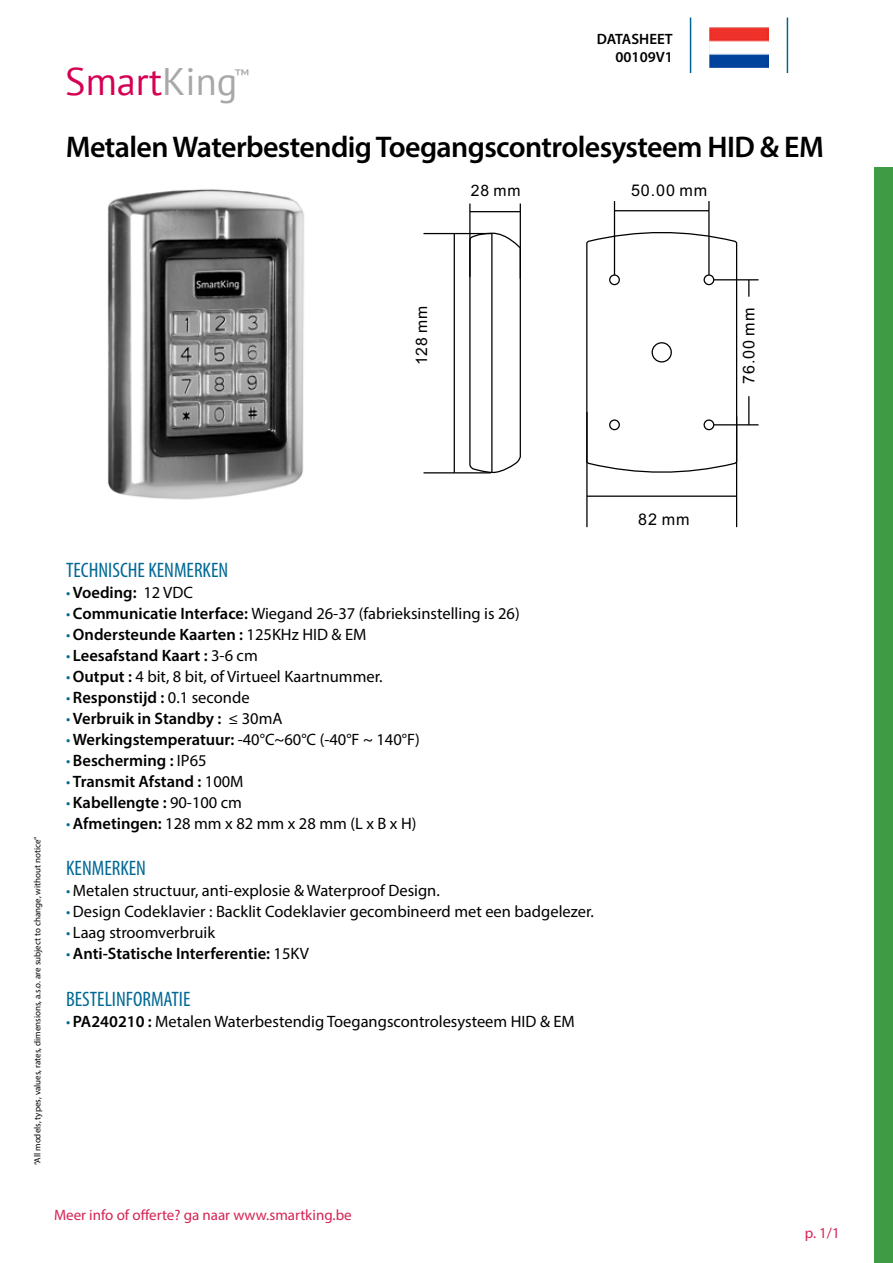
<style>
.page{position:relative;width:893px;height:1263px;background:#fff}
.page>*{position:absolute;margin:0;border:0;box-sizing:border-box;transform-origin:0 0}
.t1{font:38.4px "PT Sans";color:#d50054}
.t2{font:600 30px "Myriad Pro";letter-spacing:-.02em;color:#000}
.t3{font:condensed 21px "Myriad Pro";color:#006894}
.t4{font:16.5px "Myriad Pro";color:#000}
.t5{font:600 16.5px "Myriad Pro";color:#000}
.t6{font:16.5px "PT Sans";color:#a9a8a9}
.t7{font:16.2px "Arial";letter-spacing:.055em;color:#000}
.t8{font:15.75px "Arial";letter-spacing:.055em;color:#000}
.t9{font:15px "Myriad Pro";color:#d52253}
.t10{font:600 15px/18px "Myriad Pro";color:#000;text-align:right}
.t11{font:9px "Myriad Pro";color:#000}
.s1{color:#a9a8a9}
.s2{font-weight:400;font-stretch:condensed;color:#006894}
.s3{font-weight:400}
.s4{font-stretch:condensed;color:#006894}
.s5{font-weight:600}
</style>
<div class="page">
<hr style="left:787px;top:18px;width:1px;height:55px;background:#006794">
<hr style="left:690px;top:18px;width:1px;height:55px;background:#006794">
<div style="left:874px;top:167px;width:19px;height:1096px;background:#3f9c45"></div>
<img style="left:709px;top:28px;width:60px;height:40px">
<img style="left:107px;top:189px;width:197px;height:311px">
<svg style="left:469px;top:231px;width:52px;height:242px"></svg>
<hr style="left:491px;top:233px;width:1px;height:239px;background:#000">
<hr style="left:520px;top:204px;width:1px;height:75px;background:#000">
<hr style="left:469px;top:204px;width:2px;height:73px;background:#000">
<hr style="left:470px;top:211px;width:50px;height:1px;background:#000">
<hr style="left:586px;top:412px;width:2px;height:115px;background:#000">
<hr style="left:736px;top:417px;width:1px;height:110px;background:#000">
<hr style="left:587px;top:495px;width:150px;height:2px;background:#000">
<hr style="left:423px;top:233px;width:69px;height:1px;background:#000">
<hr style="left:423px;top:472px;width:68px;height:1px;background:#000">
<hr style="left:454px;top:234px;width:1px;height:239px;background:#000">
<svg style="left:586px;top:230px;width:152px;height:246px"></svg>
<div style="left:609px;top:274px;width:11px;height:11px;border:1px solid #000;border-radius:50%"></div>
<div style="left:609px;top:419px;width:11px;height:11px;border:1px solid #000;border-radius:50%"></div>
<div style="left:703px;top:274px;width:11px;height:11px;border:1px solid #000;border-radius:50%"></div>
<div style="left:703px;top:419px;width:11px;height:11px;border:1px solid #000;border-radius:50%"></div>
<div style="left:651px;top:342px;width:21px;height:20px;border:1px solid #000;border-radius:50%"></div>
<hr style="left:614px;top:210px;width:95px;height:1px;background:#000">
<hr style="left:708px;top:201px;width:2px;height:74px;background:#000">
<hr style="left:614px;top:201px;width:1px;height:74px;background:#000">
<svg style="left:748px;top:396px;width:1px;height:28px"></svg>
<svg style="left:748px;top:280px;width:1px;height:17px"></svg>
<hr style="left:714px;top:424px;width:45px;height:1px;background:#000">
<hr style="left:714px;top:279px;width:45px;height:1px;background:#000">
<h1 class="t1" style="left:65px;top:57px;width:174px">Smart<span class="s1">King</span></h1>
<p class="t6" style="left:234px;top:64px;width:16px">™</p>
<p class="t10" style="left:597px;top:30px;width:78px">DATASHEET<br>00109V1</p>
<h2 class="t2" style="left:66px;top:128px;width:760px">Metalen Waterbestendig Toegangscontrolesysteem HID &amp; EM</h2>
<p class="t8" style="left:471px;top:180px;width:51px">28 mm</p>
<p class="t8" style="left:411px;top:365px;width:61px;rotate:-90deg">128 mm</p>
<p class="t7" style="left:631px;top:180px;width:78px">50.00 mm</p>
<p class="t7" style="left:738px;top:384px;width:78px;rotate:-90deg">76.00 mm</p>
<p class="t11" style="left:32px;top:1165px;width:330px;rotate:-90deg">“All models, types, values, rates, dimensions, a.s.o. are subject to change, without notice”</p>
<p class="t3" style="left:66px;top:557px;width:164px">TECHNISCHE KENMERKEN</p>
<p class="t5" style="left:66px;top:582px;width:128px"><span class="s2">•</span> Voeding: <span class="s3">12 VDC</span></p>
<p class="t4" style="left:66px;top:603px;width:455px"><span class="s4">•</span> <span class="s5">Communicatie Interface:</span> Wiegand 26-37 (fabrieksinstelling is 26)</p>
<p class="t5" style="left:66px;top:624px;width:302px"><span class="s2">•</span> Ondersteunde Kaarten : <span class="s3">125KHz HID &amp; EM</span></p>
<p class="t5" style="left:66px;top:645px;width:193px"><span class="s2">•</span> Leesafstand Kaart : <span class="s3">3-6 cm</span></p>
<p class="t4" style="left:66px;top:666px;width:318px"><span class="s4">•</span> <span class="s5">Output :</span> 4 bit, 8 bit, of Virtueel Kaartnummer.</p>
<p class="t5" style="left:66px;top:687px;width:185px"><span class="s2">•</span> Responstijd : <span class="s3">0.1 seconde</span></p>
<p class="t5" style="left:66px;top:708px;width:218px"><span class="s2">•</span> Verbruik in Standby : <span class="s3">≤ 30mA</span></p>
<p class="t4" style="left:66px;top:729px;width:355px"><span class="s4">•</span> <span class="s5">Werkingstemperatuur:</span> -40°C~60°C (-40°F ~ 140°F)</p>
<p class="t5" style="left:66px;top:750px;width:142px"><span class="s2">•</span> Bescherming : <span class="s3">IP65</span></p>
<p class="t5" style="left:66px;top:771px;width:179px"><span class="s2">•</span> Transmit Afstand : <span class="s3">100M</span></p>
<p class="t5" style="left:66px;top:792px;width:177px"><span class="s2">•</span> Kabellengte : <span class="s3">90-100 cm</span></p>
<p class="t4" style="left:66px;top:813px;width:352px"><span class="s4">•</span> <span class="s5">Afmetingen:</span> 128 mm x 82 mm x 28 mm (L x B x H)</p>
<p class="t3" style="left:66px;top:856px;width:81px">KENMERKEN</p>
<p class="t4" style="left:66px;top:881px;width:375px"><span class="s4">•</span> Metalen structuur, anti-explosie &amp; Waterproof Design.</p>
<p class="t4" style="left:66px;top:902px;width:529px"><span class="s4">•</span> Design Codeklavier : Backlit Codeklavier gecombineerd met een badgelezer.</p>
<p class="t4" style="left:66px;top:923px;width:151px"><span class="s4">•</span> Laag stroomverbruik</p>
<p class="t5" style="left:66px;top:943px;width:244px"><span class="s2">•</span> Anti-Statische Interferentie: <span class="s3">15KV</span></p>
<p class="t3" style="left:66px;top:986px;width:126px">BESTELINFORMATIE</p>
<p class="t4" style="left:66px;top:1011px;width:510px"><span class="s4">•</span> <span class="s5">PA240210 :</span> Metalen Waterbestendig Toegangscontrolesysteem HID &amp; EM</p>
<p class="t9" style="left:54px;top:1206px;width:299px">Meer info of offerte? ga naar www.smartking.be</p>
<p class="t7" style="left:638px;top:508px;width:53px">82 mm</p>
<p class="t9" style="left:805px;top:1224px;width:36px">p. 1/1</p>
</div>
